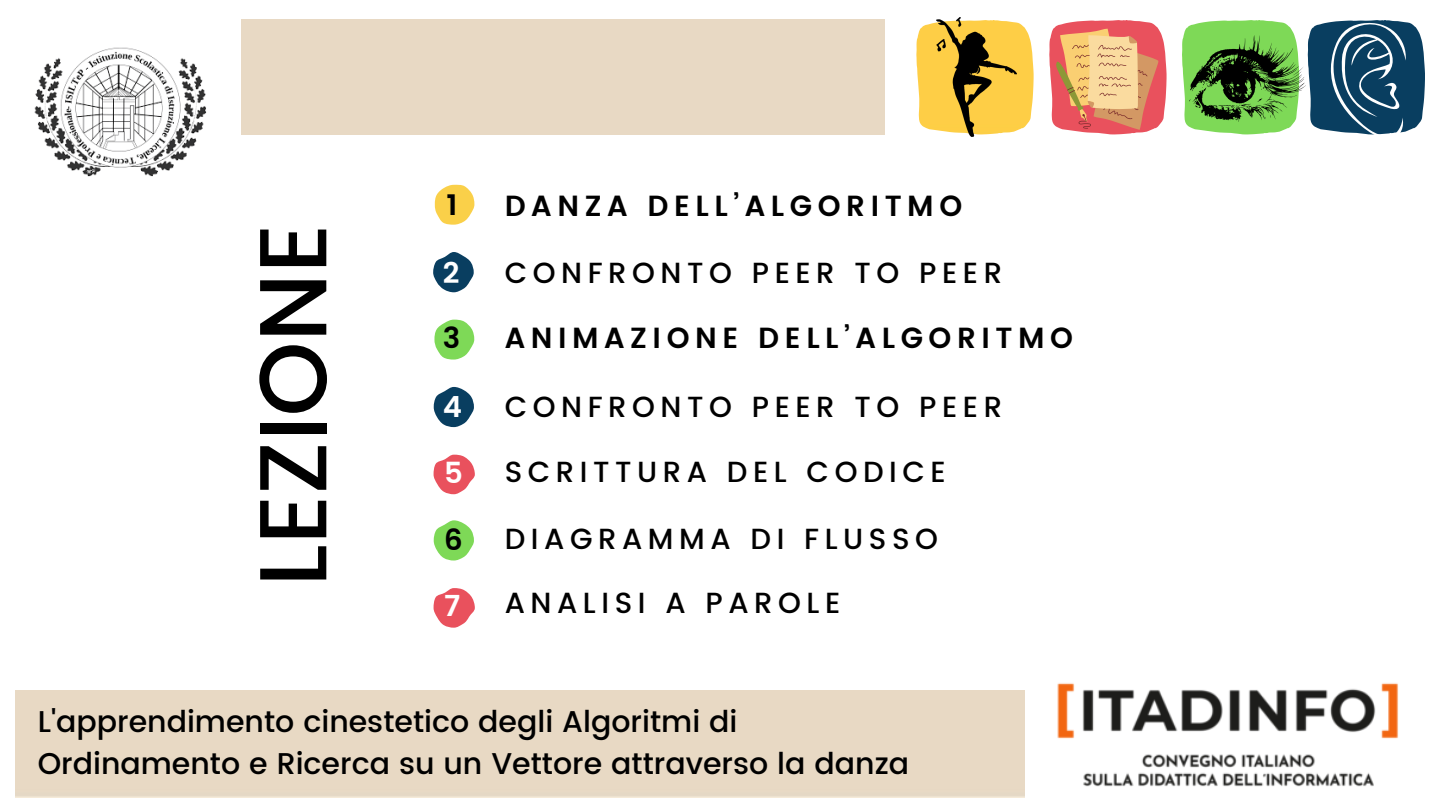
<style>
.page{position:relative;width:1440px;height:810px;background:#fff}
.page>*{position:absolute;margin:0;border:0;box-sizing:border-box;transform-origin:0 0}
.t1{font:500 95.1px "Poppins";color:#000}
.t2{font:500 30px/42px "Poppins";color:#000}
.t3{font:500 29.1px "Poppins";letter-spacing:.19em;color:#000}
.t4{font:600 29.1px "Poppins";letter-spacing:.19em;color:#000}
.t5{font:600 29.1px "Poppins";color:#fff}
</style>
<div class="page">
<img style="left:27px;top:20px;width:189px;height:189px;border-radius:50%">
<img style="left:1057px;top:683px;width:342px;height:104px">
<svg style="left:435px;top:185px;width:39px;height:40px"></svg>
<svg style="left:433px;top:252px;width:41px;height:40px"></svg>
<svg style="left:434px;top:320px;width:40px;height:40px"></svg>
<svg style="left:434px;top:387px;width:40px;height:40px"></svg>
<svg style="left:434px;top:455px;width:41px;height:39px"></svg>
<svg style="left:434px;top:520px;width:40px;height:41px"></svg>
<svg style="left:434px;top:588px;width:41px;height:40px"></svg>
<img style="left:916px;top:22px;width:118px;height:109px">
<img style="left:1049px;top:20px;width:117px;height:114px">
<svg style="left:1182px;top:20px;width:113px;height:114px"></svg>
<img style="left:1308px;top:20px;width:117px;height:112px">
<img style="left:1190px;top:36px;width:115px;height:85px">
<svg style="left:1331px;top:23px;width:75px;height:112px;background:#35617c"></svg>
<svg style="left:1055px;top:29px;width:103px;height:101px;background:#e89a73"></svg>
<img style="left:936px;top:17px;width:81px;height:120px">
<p class="t1" style="left:238px;top:587px;width:365px;rotate:-90deg">LEZIONE</p>
<p class="t4" style="left:447px;top:188px;width:13px">1</p>
<p class="t4" style="left:505px;top:189px;width:459px">DANZA DELL’ALGORITMO</p>
<p class="t5" style="left:443px;top:256px;width:18px">2</p>
<p class="t3" style="left:505px;top:256px;width:499px">CONFRONTO PEER TO PEER</p>
<p class="t4" style="left:443px;top:321px;width:19px">3</p>
<p class="t4" style="left:505px;top:321px;width:570px">ANIMAZIONE DELL’ALGORITMO</p>
<p class="t5" style="left:443px;top:390px;width:21px">4</p>
<p class="t3" style="left:505px;top:390px;width:499px">CONFRONTO PEER TO PEER</p>
<p class="t5" style="left:444px;top:456px;width:20px">5</p>
<p class="t3" style="left:505px;top:455px;width:443px">SCRITTURA DEL CODICE</p>
<p class="t4" style="left:444px;top:523px;width:20px">6</p>
<p class="t3" style="left:505px;top:522px;width:435px">DIAGRAMMA DI FLUSSO</p>
<p class="t5" style="left:444px;top:589px;width:18px">7</p>
<p class="t3" style="left:505px;top:586px;width:337px">ANALISI A PAROLE</p>
<p class="t2" style="left:38px;top:701px;width:873px">L'apprendimento cinestetico degli Algoritmi di<br>Ordinamento e Ricerca su un Vettore attraverso la danza</p>
</div>
